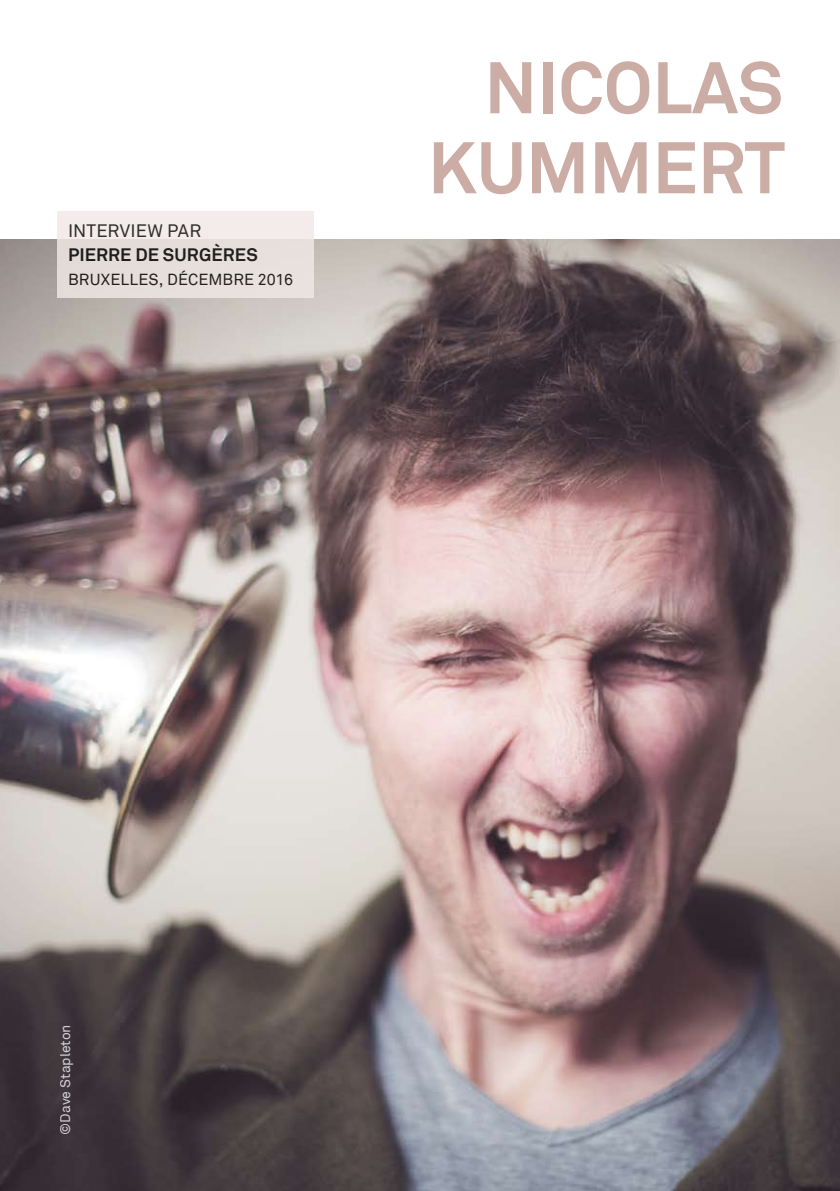
<style>
.page{position:relative;width:840px;height:1191px;background:#fff}
.page>*{position:absolute;margin:0;border:0;box-sizing:border-box;transform-origin:0 0}
.t1{font:700 72px/80px "Akkurat";color:#c6a299;text-align:right}
.t2{font:700 18px "Akkurat";letter-spacing:.005em;color:#000}
.t3{font:18px "Akkurat";letter-spacing:.01em;color:#000}
.t4{font:16px "Akkurat";letter-spacing:.005em;color:#000}
.t5{font:14px "Akkurat";color:#fff}
</style>
<div class="page">
<img style="left:0;top:240px;width:839px;height:951px">
<div style="left:57px;top:211px;width:256px;height:86px;background:linear-gradient(to right,#e8e0dd,#ece5e1)"></div>
<p class="t3" style="left:68px;top:220px;width:135px">INTERVI EW PAR</p>
<p class="t2" style="left:68px;top:243px;width:190px">PIERRE DE SURGÈRES</p>
<p class="t4" style="left:68px;top:270px;width:226px">BRUXELLES, DÉCEMBRE 2016</p>
<h1 class="t1" style="left:427px;top:48px;width:358px">NICOLAS<br>KUMMERT</h1>
<p class="t5" style="left:57px;top:1134px;width:112px;rotate:-90deg">©DAVE STAPLETON</p>
</div>
